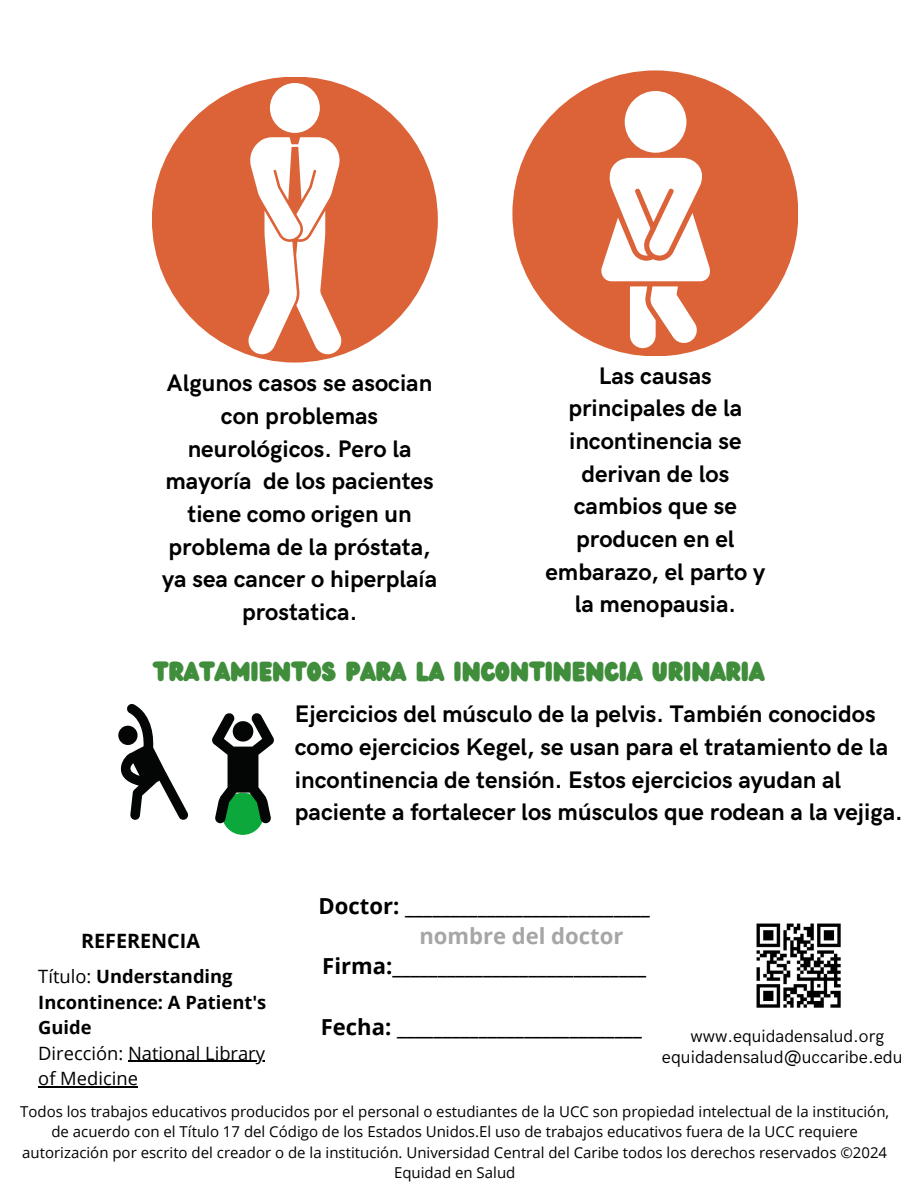
<style>
.page{position:relative;width:918px;height:1188px;background:#fff}
.page>*{position:absolute;margin:0;border:0;box-sizing:border-box;transform-origin:0 0}
.t1{font:700 24px/32.7px "HK Grotesk";color:#000;text-align:center}
.t2{font:24px "Wedges";color:#408d3c}
.t3{font:700 22.05px "Open Sans";color:#000}
.t4{font:700 22.05px "Open Sans";color:#a6a6a6}
.t5{font:700 19.8px "Open Sans";color:#000}
.t6{font:700 18.3px/25.3px "Open Sans";color:#000}
.t7{font:18.3px "Open Sans";color:#000}
.t8{font:18px "HK Grotesk";color:#000}
.t9{font:17.7px "HK Grotesk";color:#000}
.t10{font:15px/20.2px "Open Sans";color:#000;text-align:center}
.s1{font-weight:400}
</style>
<div class="page">
<div style="left:152px;top:77px;width:286px;height:286px;background:#db6337;border-radius:50%"></div>
<div style="left:512px;top:70px;width:286px;height:286px;background:#db6337;border-radius:50%"></div>
<div style="left:625px;top:91px;width:61px;height:62px;background:#fff;border-radius:50%"></div>
<svg style="left:601px;top:158px;width:109px;height:190px"></svg>
<div style="left:270px;top:83px;width:50px;height:50px;background:#fff;border-radius:50%"></div>
<svg style="left:247px;top:137px;width:96px;height:219px"></svg>
<hr style="left:128px;top:1061px;width:137px;height:1px;background:#000">
<hr style="left:38px;top:1086px;width:100px;height:1px;background:#000">
<svg style="left:118px;top:704px;width:70px;height:116px"></svg>
<div style="left:118px;top:726px;width:20px;height:19px;background:#040606;border-radius:50%"></div>
<div style="left:222px;top:793px;width:42px;height:42px;background:#0da83b;border-radius:50%"></div>
<svg style="left:212px;top:713px;width:62px;height:110px"></svg>
<div style="left:233px;top:721px;width:20px;height:21px;background:#040606;border-radius:50%"></div>
<div style="left:234px;top:696px;width:22px;height:22px;background:#fff;border-radius:50%"></div>
<img style="left:756px;top:923px;width:85px;height:85px">
<h2 class="t1" style="left:162px;top:368px;width:277px">Algunos casos se asocian con problemas neurológicos. Pero la mayoría de los pacientes tiene como origen un problema de la próstata, ya sea cancer o hiperplaía prostatica.</h2>
<p class="t1" style="left:545px;top:360px;width:221px">Las causas principales de la incontinencia se derivan de los cambios que se producen en el embarazo, el parto y la menopausia.</p>
<p class="t2" style="left:153px;top:654px;width:613px">TRATAMIENTOS PARA LA INCONTINENCIA URINARIA</p>
<h2 class="t5" style="left:81px;top:927px;width:120px">REFERENCIA</h2>
<p class="t6" style="left:38px;top:964px;width:230px"><span class="s1">Título:</span> Understanding<br>Incontinence: A Patient's<br>Guide<br><span class="s1">Dirección: National Library</span></p>
<h2 class="t7" style="left:38px;top:1065px;width:101px">of Medicine</h2>
<h1 class="t1" style="left:295px;top:699px;width:609px;text-align:left">Ejercicios del músculo de la pelvis. También conocidos como ejercicios Kegel, se usan para el tratamiento de la incontinencia de tensión. Estos ejercicios ayudan al paciente a fortalecer los músculos que rodean a la vejiga.</h1>
<h2 class="t3" style="left:319px;top:890px;width:333px">Doctor: ___________________________</h2>
<h2 class="t4" style="left:419px;top:921px;width:206px">nombre del doctor</h2>
<h2 class="t3" style="left:322px;top:951px;width:325px">Firma:____________________________</h2>
<p class="t3" style="left:321px;top:1012px;width:323px">Fecha: ___________________________</p>
<h4 class="t9" style="left:691px;top:1026px;width:195px">www.equidadensalud.org</h4>
<h2 class="t8" style="left:662px;top:1047px;width:242px">equidadensalud@uccaribe.edu</h2>
<p class="t10" style="left:20px;top:1101px;width:871px">Todos los trabajos educativos producidos por el personal o estudiantes de la UCC son propiedad intelectual de la institución, de acuerdo con el Título 17 del Código de los Estados Unidos.El uso de trabajos educativos fuera de la UCC requiere autorización por escrito del creador o de la institución. Universidad Central del Caribe todos los derechos reservados ©2024<br>Equidad en Salud</p>
</div>
